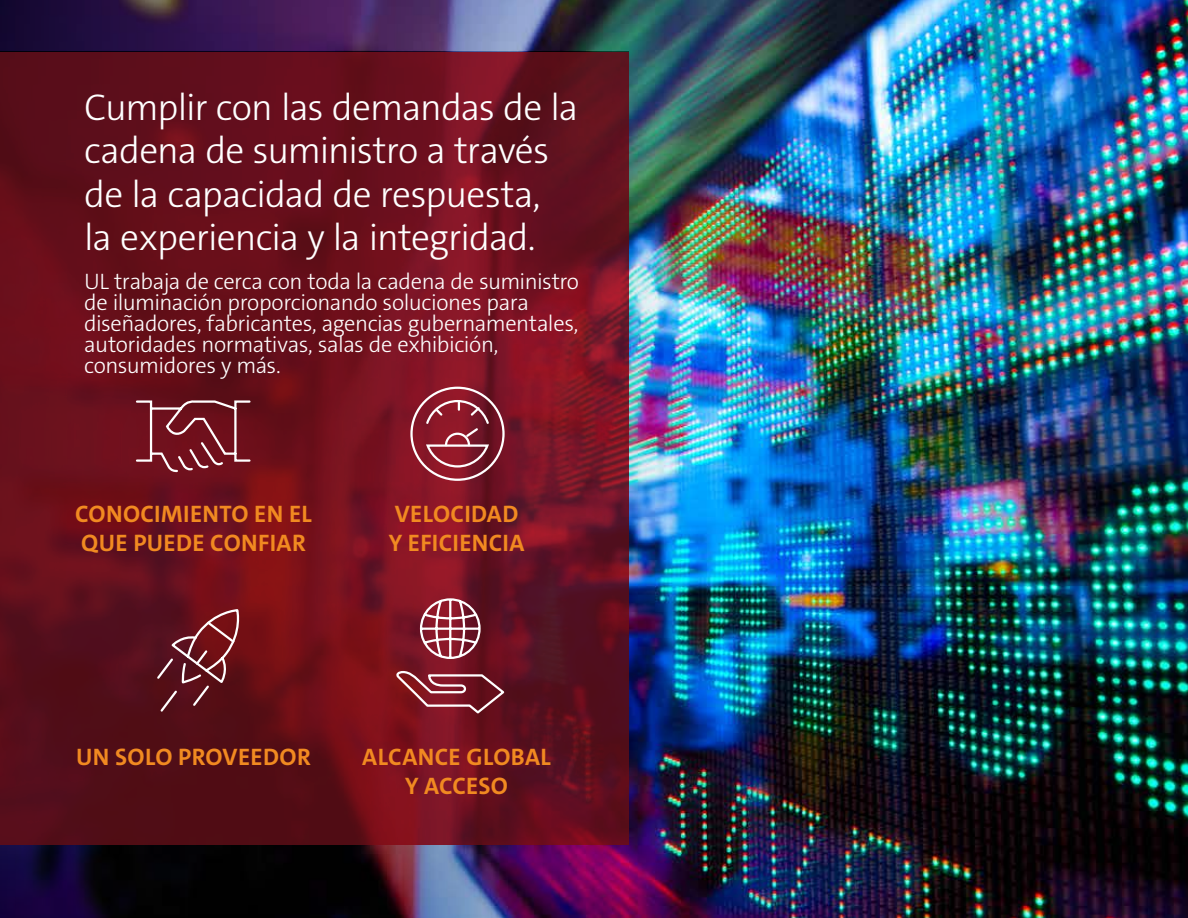
<style>
.page{position:relative;width:1188px;height:918px;background:#fff}
.page>*{position:absolute;margin:0;border:0;box-sizing:border-box;transform-origin:0 0}
.t1{font:300 37.5px/43.5px "The Sans C5";letter-spacing:-.025em;color:#fff}
.t2{font:700 24px/28.8px "The Sans C5";letter-spacing:.015em;color:#f18a21}
.t3{font:300 22.5px/21px "The Sans C5";letter-spacing:-.02em;color:#fff}
</style>
<div class="page">
<img style="left:689px;top:0;width:499px;height:918px">
<img style="left:0;top:0;width:689px;height:918px">
<svg style="left:0;top:52px;width:629px;height:793px;background:#68101c"></svg>
<svg style="left:409px;top:386px;width:97px;height:96px;background:#923544"></svg>
<svg style="left:135px;top:399px;width:117px;height:74px;background:#7f2e38"></svg>
<svg style="left:396px;top:670px;width:110px;height:45px;background:#893540"></svg>
<svg style="left:419px;top:597px;width:63px;height:63px"></svg>
<svg style="left:155px;top:608px;width:87px;height:106px;background:#6d262e"></svg>
<h1 class="t1" style="left:84px;top:85px;width:496px">Cumplir con las demandas de la cadena de suministro a través de la capacidad de respuesta,<br>la experiencia y la integridad.</h1>
<p class="t3" style="left:84px;top:271px;width:496px">UL trabaja de cerca con toda la cadena de suministro de iluminación proporcionando soluciones para diseñadores, fabricantes, agencias gubernamentales, autoridades normativas, salas de exhibición, consumidores y más.</p>
<p class="t2" style="left:75px;top:500px;width:238px">CONOCIMIENTO EN EL<br>QUE PUEDE CONFIAR</p>
<p class="t2" style="left:389px;top:500px;width:137px">VELOCIDAD<br>Y EFICIENCIA</p>
<p class="t2" style="left:76px;top:743px;width:236px">UN SOLO PROVEEDOR</p>
<p class="t2" style="left:362px;top:743px;width:190px;text-align:center">ALCANCE GLOBAL<br>Y ACCESO</p>
</div>
